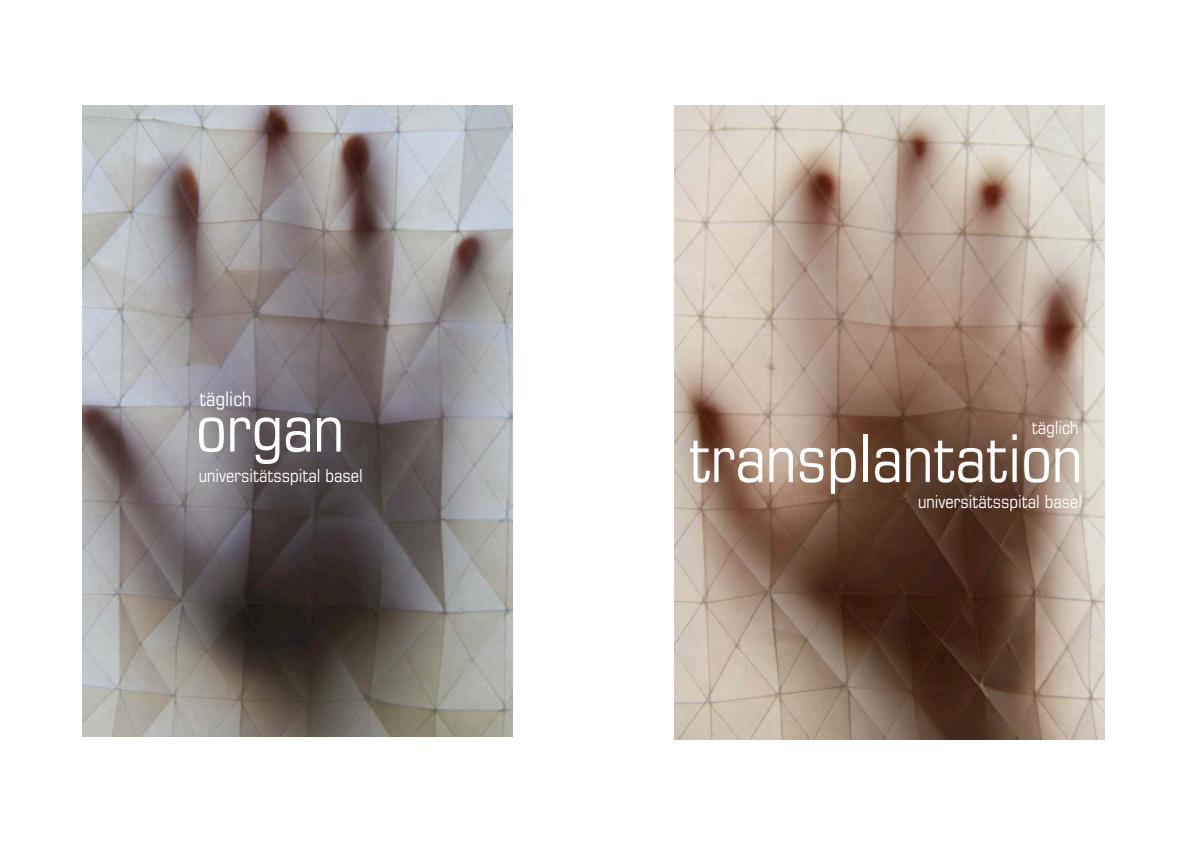
<style>
.page{position:relative;width:1191px;height:842px;background:#fff}
.page>*{position:absolute;margin:0;border:0;box-sizing:border-box;transform-origin:0 0}
.t1{font:condensed 66px "Eurostile LT";color:#fff}
.t2{font:condensed 20px "Eurostile LT";color:#fff}
.t3{font:condensed 18px "Eurostile LT";color:#fff}
</style>
<div class="page">
<img style="left:83px;top:105px;width:430px;height:632px">
<img style="left:674px;top:105px;width:430px;height:635px">
<p class="t2" style="left:200px;top:387px;width:53px">täglich</p>
<p class="t1" style="left:196px;top:388px;width:149px">organ</p>
<p class="t3" style="left:199px;top:465px;width:166px">universitätsspital basel</p>
<p class="t3" style="left:1032px;top:417px;width:48px">täglich</p>
<p class="t1" style="left:689px;top:419px;width:395px">transplantation</p>
<p class="t3" style="left:918px;top:491px;width:166px">universitätsspital basel</p>
</div>
